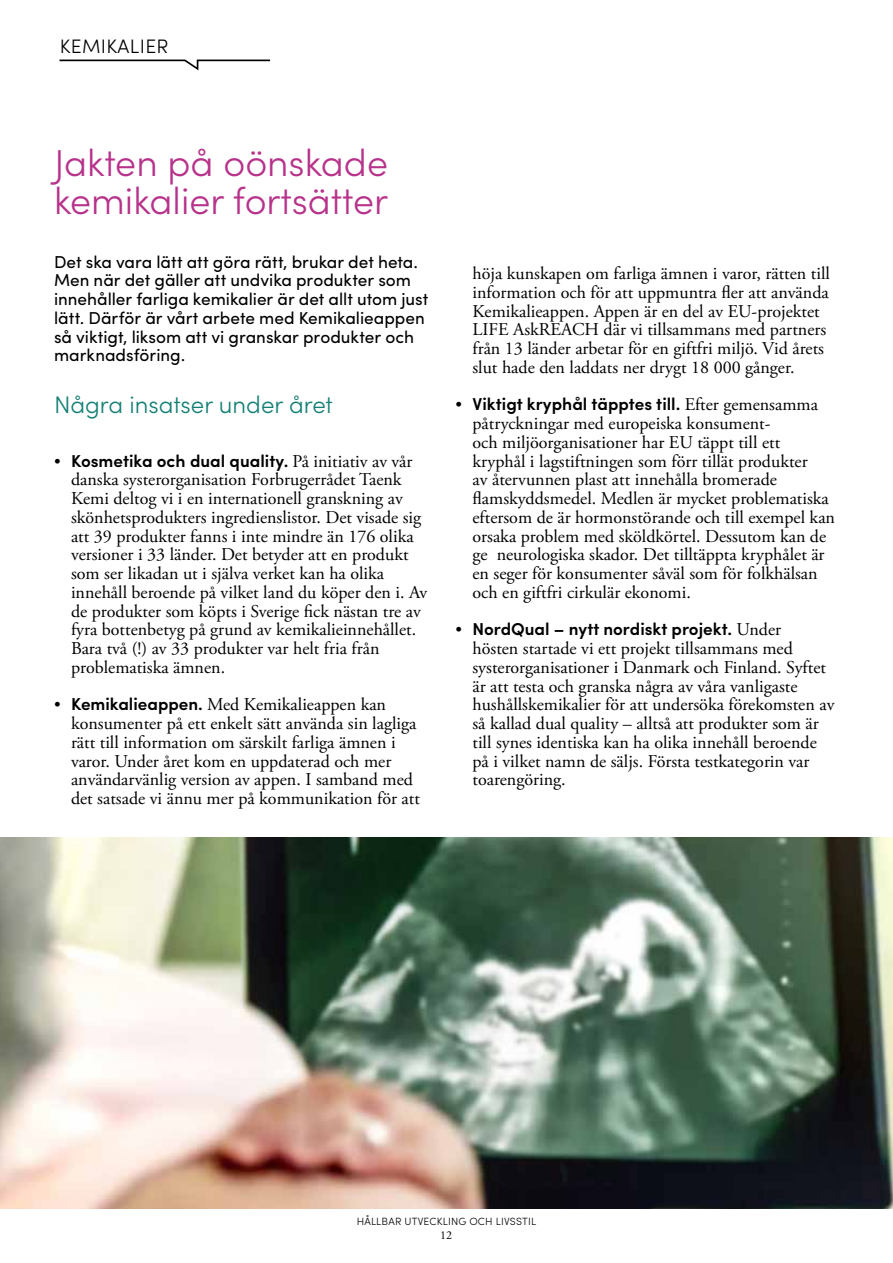
<style>
.page{position:relative;width:893px;height:1263px;background:#fff}
.page>*{position:absolute;margin:0;border:0;box-sizing:border-box;transform-origin:0 0}
.t1{font:300 37.5px/37.5px "Sofia Pro";color:#b7328a}
.t2{font:300 24px "Sofia Pro";color:#148074}
.t3{font:300 19.5px "Sofia Pro";letter-spacing:.02em;color:#000}
.t4{font:18px/18.8px "Adobe Garamond Pro";color:#000}
.t5{font:17.25px/18.8px "Sofia Pro";color:#000}
.t6{font:600 17.25px "Sofia Pro";color:#000}
.t7{font:12px "Adobe Garamond Pro";color:#000}
.t8{font:300 10.5px "Sofia Pro";letter-spacing:.02em;color:#000}
.s1{font-family:"Adobe Garamond Pro";font-weight:400}
.s2{font-family:"Adobe Garamond Pro";font-weight:400;font-size:18px}
.s3{font-size:17.25px}
.s4{font-family:"Sofia Pro";font-weight:600;font-size:17.25px}
</style>
<div class="page">
<svg style="left:59px;top:59px;width:211px;height:12px"></svg>
<img style="left:0;top:838px;width:893px;height:371px">
<p class="t3" style="left:60px;top:32px;width:110px">KEMIKALIER</p>
<h1 class="t1" style="left:54px;top:142px;width:336px">Jakten på oönskade kemikalier fortsätter</h1>
<p class="t5" style="left:54px;top:251px;width:376px">Det ska vara lätt att göra rätt, brukar det heta.<br>Men när det gäller att undvika produkter som innehåller farliga kemikalier är det allt utom just lätt. Därför är vårt arbete med Kemikalieappen så viktigt, liksom att vi granskar produkter och marknadsföring.</p>
<h2 class="t2" style="left:54px;top:387px;width:280px">Några insatser under året</h2>
<p class="t6" style="left:54px;top:447px;width:360px"><span class="s1">•</span> Kosmetika och dual quality. <span class="s2">På initiativ av vår</span></p>
<p class="t4" style="left:71px;top:471px;width:358px">danska systerorganisation Forbrugerrådet Taenk Kemi deltog vi i en internationell granskning av skönhetsprodukters ingredienslistor. Det visade sig att 39 produkter fanns i inte mindre än 176 olika versioner i 33 länder. Det betyder att en produkt som ser likadan ut i själva verket kan ha olika innehåll beroende på vilket land du köper den i. Av de produkter som köpts i Sverige fick nästan tre av fyra bottenbetyg på grund av kemikalieinnehållet.<br>Bara två (!) av 33 produkter var helt fria från problematiska ämnen.</p>
<p class="t4" style="left:71px;top:696px;width:350px;text-indent:-17px"><span class="s3">•</span> <span class="s4">Kemikalieappen.</span> Med Kemikalieappen kan konsumenter på ett enkelt sätt använda sin lagliga rätt till information om särskilt farliga ämnen i varor. Under året kom en uppdaterad och mer användarvänlig version av appen. I samband med det satsade vi ännu mer på kommunikation för att</p>
<p class="t4" style="left:472px;top:265px;width:359px">höja kunskapen om farliga ämnen i varor, rätten till information och för att uppmuntra fler att använda Kemikalieappen. Appen är en del av EU-projektet LIFE AskREACH där vi tillsammans med partners från 13 länder arbetar för en giftfri miljö. Vid årets slut hade den laddats ner drygt 18 000 gånger.</p>
<p class="t6" style="left:455px;top:391px;width:364px"><span class="s1">•</span> Viktigt kryphål täpptes till. <span class="s2">Efter gemensamma</span></p>
<p class="t4" style="left:472px;top:415px;width:364px">påtryckningar med europeiska konsument-<br>och miljöorganisationer har EU täppt till ett kryphål i lagstiftningen som förr tillät produkter<br>av återvunnen plast att innehålla bromerade flamskyddsmedel. Medlen är mycket problematiska eftersom de är hormonstörande och till exempel kan orsaka problem med sköldkörtel. Dessutom kan de ge neurologiska skador. Det tilltäppta kryphålet är en seger för konsumenter såväl som för folkhälsan och en giftfri cirkulär ekonomi.</p>
<p class="t6" style="left:455px;top:616px;width:327px"><span class="s1">•</span> NordQual – nytt nordiskt projekt. <span class="s2">Under</span></p>
<p class="t4" style="left:472px;top:640px;width:363px">hösten startade vi ett projekt tillsammans med systerorganisationer i Danmark och Finland. Syftet är att testa och granska några av våra vanligaste hushållskemikalier för att undersöka förekomsten av så kallad dual quality – alltså att produkter som är till synes identiska kan ha olika innehåll beroende på i vilket namn de säljs. Första testkategorin var toarengöring.</p>
<p class="t8" style="left:357px;top:1214px;width:181px">HÅLLBAR UTVECKLING OCH LIVSSTIL</p>
<p class="t7" style="left:440px;top:1228px;width:13px">12</p>
</div>
